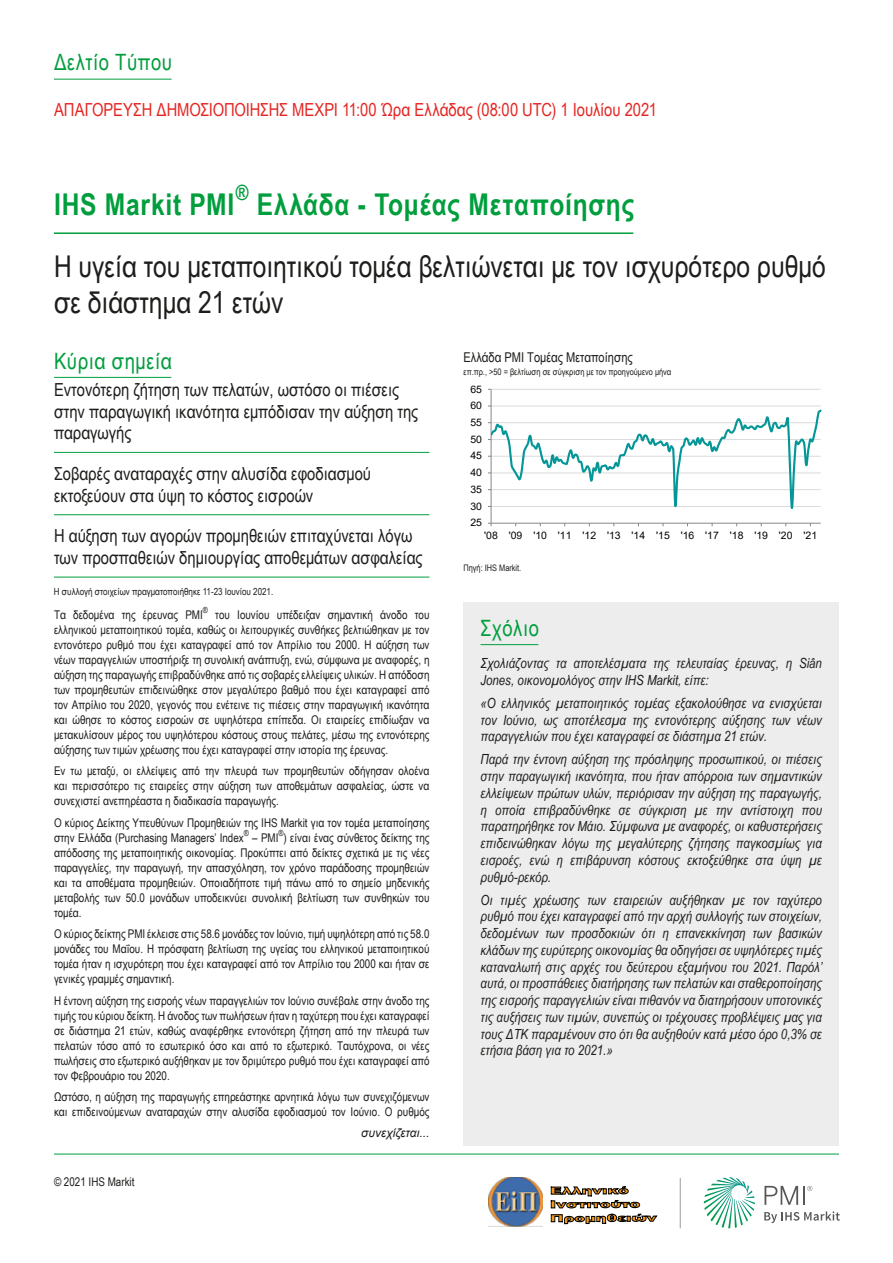
<style>
.page{position:relative;width:893px;height:1263px;background:#fff}
.page>*{position:absolute;margin:0;border:0;box-sizing:border-box;transform-origin:0 0}
.t1{font:30px/36px "Arial Narrow";color:#1d1d1b}
.t2{font:700 30px "Arial Narrow";letter-spacing:.025em;color:#009e3d}
.t3{font:22.5px "Arial Narrow";letter-spacing:.025em;color:#009e3d}
.t4{font:700 21.15px "Arial Narrow";color:#009e3d}
.t5{font:18px/21.6px "Arial Narrow";color:#1d1d1b}
.t6{font:18px "Arial Narrow";letter-spacing:-.005em;color:#e52521}
.t7{font:italic 13.95px/16.8px "Arial Narrow";color:#1d1d1b;text-align:justify}
.t8{font:13.5px "Arial Narrow";color:#1d1d1b}
.t9{font:12px/15px "Arial Narrow";color:#1d1d1b;text-align:justify}
.t10{font:italic 12px "Arial";color:#1d1d1b}
.t11{font:10.35px "Arial";color:#020203}
.t12{font:9.75px "Arial Narrow";color:#1d1d1b}
.t13{font:9px "Arial Narrow";color:#1d1d1b}
.t14{font:8.4px "Arial Narrow";color:#1d1d1b}
</style>
<div class="page">
<svg style="left:704px;top:1177px;width:51px;height:51px"></svg>
<svg style="left:764px;top:1211px;width:76px;height:12px"></svg>
<svg style="left:764px;top:1186px;width:48px;height:19px"></svg>
<hr style="left:54px;top:1154px;width:785px;height:1px;background:#009e3d">
<hr style="left:680px;top:1178px;width:1px;height:50px;background:#9d9d9d">
<img style="left:488px;top:1177px;width:55px;height:50px">
<svg style="left:550px;top:1186px;width:107px;height:38px"></svg>
<hr style="left:491px;top:389px;width:330px;height:1px;background:#dadada">
<hr style="left:491px;top:389px;width:1px;height:134px;background:#878787">
<hr style="left:491px;top:523px;width:330px;height:1px;background:#878787">
<svg style="left:488px;top:406px;width:333px;height:106px"></svg>
<hr style="left:54px;top:377px;width:117px;height:1px;background:#009e3d">
<hr style="left:54px;top:79px;width:118px;height:1px;background:#009e3d">
<hr style="left:54px;top:232px;width:579px;height:2px;background:#009e3d">
<hr style="left:54px;top:452px;width:375px;height:1px;background:#009e3d">
<hr style="left:54px;top:514px;width:375px;height:1px;background:#009e3d">
<hr style="left:54px;top:577px;width:375px;height:1px;background:#009e3d">
<div style="left:463px;top:602px;width:376px;height:56px;background:#ededed"></div>
<hr style="left:480px;top:644px;width:58px;height:1px;background:#009e3d">
<div style="left:463px;top:658px;width:376px;height:487px;background:#ededed"></div>
<h2 class="t3" style="left:54px;top:46px;width:120px">Δελτίο Τύπου</h2>
<h3 class="t6" style="left:54px;top:96px;width:604px">ΑΠΑΓΟΡΕΥΣΗ ΔΗΜΟΣΙΟΠΟΙΗΣΗΣ ΜΕΧΡΙ 11:00 Ώρα Ελλάδας (08:00 UTC) 1 Ιουλίου 2021</h3>
<h3 class="t4" style="left:236px;top:177px;width:14px">®</h3>
<h1 class="t2" style="left:54px;top:182px;width:182px">IHS Markit PMI</h1>
<h1 class="t2" style="left:257px;top:182px;width:379px">Ελλάδα - Τομέας Μεταποίησης</h1>
<h1 class="t1" style="left:54px;top:248px;width:773px">Η υγεία του μεταποιητικού τομέα βελτιώνεται με τον ισχυρότερο ρυθμό σε διάστημα 21 ετών</h1>
<h2 class="t3" style="left:54px;top:344px;width:119px">Κύρια σημεία</h2>
<p class="t8" style="left:463px;top:347px;width:171px">Ελλάδα PMI Τομέας Μεταποίησης</p>
<p class="t13" style="left:463px;top:365px;width:209px">επ.πρ., &gt;50 = βελτίωση σε σύγκριση με τον προηγούμενο μήνα</p>
<h3 class="t5" style="left:54px;top:378px;width:366px">Εντονότερη ζήτηση των πελατών, ωστόσο οι πιέσεις στην παραγωγική ικανότητα εμπόδισαν την αύξηση της παραγωγής</h3>
<h3 class="t5" style="left:54px;top:462px;width:319px">Σοβαρές αναταραχές στην αλυσίδα εφοδιασμού εκτοξεύουν στα ύψη το κόστος εισροών</h3>
<h3 class="t5" style="left:54px;top:525px;width:370px">Η αύξηση των αγορών προμηθειών επιταχύνεται λόγω των προσπαθειών δημιουργίας αποθεμάτων ασφαλείας</h3>
<p class="t12" style="left:54px;top:585px;width:221px">Η συλλογή στοιχείων πραγματοποιήθηκε 11-23 Ιουνίου 2021.</p>
<p class="t14" style="left:203px;top:604px;width:7px">®</p>
<p class="t9" style="left:54px;top:607px;width:377px;text-indent:161px">του Ιουνίου υπέδειξαν σημαντική άνοδο του ελληνικού μεταποιητικού τομέα, καθώς οι λειτουργικές συνθήκες βελτιώθηκαν με τον εντονότερο ρυθμό που έχει καταγραφεί από τον Απρίλιο του 2000. Η αύξηση των νέων παραγγελιών υποστήριξε τη συνολική ανάπτυξη, ενώ, σύμφωνα με αναφορές, η αύξηση της παραγωγής επιβραδύνθηκε από τις σοβαρές ελλείψεις υλικών. Η απόδοση των προμηθευτών επιδεινώθηκε στον μεγαλύτερο βαθμό που έχει καταγραφεί από τον Απρίλιο του 2020, γεγονός που ενέτεινε τις πιέσεις στην παραγωγική ικανότητα και ώθησε το κόστος εισροών σε υψηλότερα επίπεδα. Οι εταιρείες επιδίωξαν να μετακυλίσουν μέρος του υψηλότερου κόστους στους πελάτες, μέσω της εντονότερης αύξησης των τιμών χρέωσης που έχει καταγραφεί στην ιστορία της έρευνας.</p>
<p class="t9" style="left:54px;top:763px;width:377px">Εν τω μεταξύ, οι ελλείψεις από την πλευρά των προμηθευτών οδήγησαν ολοένα και περισσότερο τις εταιρείες στην αύξηση των αποθεμάτων ασφαλείας, ώστε να συνεχιστεί ανεπηρέαστα η διαδικασία παραγωγής.</p>
<p class="t9" style="left:54px;top:814px;width:377px">Ο κύριος Δείκτης Υπευθύνων Προμηθειών της IHS Markit για τον τομέα μεταποίησης στην Ελλάδα (Purchasing Managers’ Index</p>
<p class="t9" style="left:54px;top:607px;width:150px">Τα δεδομένα της έρευνας PMI</p>
<p class="t14" style="left:278px;top:826px;width:7px">®</p>
<p class="t9" style="left:54px;top:844px;width:377px">απόδοσης της μεταποιητικής οικονομίας. Προκύπτει από δείκτες σχετικά με τις νέες παραγγελίες, την παραγωγή, την απασχόληση, τον χρόνο παράδοσης προμηθειών και τα αποθέματα προμηθειών. Οποιαδήποτε τιμή πάνω από το σημείο μηδενικής μεταβολής των 50.0 μονάδων υποδεικνύει συνολική βελτίωση των συνθηκών του τομέα.</p>
<p class="t9" style="left:54px;top:926px;width:377px">Ο κύριος δείκτης PMI έκλεισε στις 58.6 μονάδες τον Ιούνιο, τιμή υψηλότερη από τις 58.0 μονάδες του Μαΐου. Η πρόσφατη βελτίωση της υγείας του ελληνικού μεταποιητικού τομέα ήταν η ισχυρότερη που έχει καταγραφεί από τον Απρίλιο του 2000 και ήταν σε γενικές γραμμές σημαντική.</p>
<p class="t9" style="left:54px;top:992px;width:377px">Η έντονη αύξηση της εισροής νέων παραγγελιών τον Ιούνιο συνέβαλε στην άνοδο της τιμής του κύριου δείκτη. Η άνοδος των πωλήσεων ήταν η ταχύτερη που έχει καταγραφεί σε διάστημα 21 ετών, καθώς αναφέρθηκε εντονότερη ζήτηση από την πλευρά των πελατών τόσο από το εσωτερικό όσο και από το εξωτερικό. Ταυτόχρονα, οι νέες πωλήσεις στο εξωτερικό αυξήθηκαν με τον δριμύτερο ρυθμό που έχει καταγραφεί από τον Φεβρουάριο του 2020.</p>
<p class="t9" style="left:54px;top:1089px;width:377px">Ωστόσο, η αύξηση της παραγωγής επηρεάστηκε αρνητικά λόγω των συνεχιζόμενων και επιδεινούμενων αναταραχών στην αλυσίδα εφοδιασμού τον Ιούνιο. Ο ρυθμός</p>
<p class="t14" style="left:244px;top:826px;width:7px">®</p>
<p class="t9" style="left:252px;top:829px;width:179px">– PMI ) είναι ένας σύνθετος δείκτης της</p>
<p class="t9" style="left:54px;top:1174px;width:82px">© 2021 IHS Markit</p>
<p class="t10" style="left:361px;top:1125px;width:70px">συνεχίζεται...</p>
<p class="t11" style="left:470px;top:382px;width:13px">65</p>
<p class="t11" style="left:470px;top:398px;width:13px">60</p>
<p class="t11" style="left:470px;top:415px;width:13px">55</p>
<p class="t11" style="left:470px;top:432px;width:13px">50</p>
<p class="t11" style="left:470px;top:449px;width:13px">45</p>
<p class="t11" style="left:470px;top:465px;width:13px">40</p>
<p class="t11" style="left:470px;top:482px;width:13px">35</p>
<p class="t11" style="left:470px;top:499px;width:13px">30</p>
<p class="t11" style="left:470px;top:516px;width:13px">25</p>
<p class="t11" style="left:484px;top:528px;width:334px">'08 '09 '10 '11 '12 '13 '14 '15 '16 '17 '18 '19 '20 '21</p>
<p class="t13" style="left:463px;top:561px;width:59px">Πηγή: IHS Markit.</p>
<h2 class="t3" style="left:480px;top:611px;width:60px">Σχόλιο</h2>
<p class="t7" style="left:480px;top:654px;width:343px">Σχολιάζοντας τα αποτελέσματα της τελευταίας έρευνας, η Siân<br>Jones, οικονομολόγος στην IHS Markit, είπε:</p>
<p class="t7" style="left:480px;top:694px;width:343px">«Ο ελληνικός μεταποιητικός τομέας εξακολούθησε να ενισχύεται τον Ιούνιο, ως αποτέλεσμα της εντονότερης αύξησης των νέων παραγγελιών που έχει καταγραφεί σε διάστημα 21 ετών.</p>
<p class="t7" style="left:480px;top:751px;width:343px">Παρά την έντονη αύξηση της πρόσληψης προσωπικού, οι πιέσεις στην παραγωγική ικανότητα, που ήταν απόρροια των σημαντικών ελλείψεων πρώτων υλών, περιόρισαν την αύξηση της παραγωγής, η οποία επιβραδύνθηκε σε σύγκριση με την αντίστοιχη που παρατηρήθηκε τον Μάιο. Σύμφωνα με αναφορές, οι καθυστερήσεις επιδεινώθηκαν λόγω της μεγαλύτερης ζήτησης παγκοσμίως για εισροές, ενώ η επιβάρυνση κόστους εκτοξεύθηκε στα ύψη με ρυθμό-ρεκόρ.</p>
<p class="t7" style="left:480px;top:891px;width:343px">Οι τιμές χρέωσης των εταιρειών αυξήθηκαν με τον ταχύτερο ρυθμό που έχει καταγραφεί από την αρχή συλλογής των στοιχείων, δεδομένων των προσδοκιών ότι η επανεκκίνηση των βασικών κλάδων της ευρύτερης οικονομίας θα οδηγήσει σε υψηλότερες τιμές καταναλωτή στις αρχές του δεύτερου εξαμήνου του 2021. Παρόλ’ αυτά, οι προσπάθειες διατήρησης των πελατών και σταθεροποίησης της εισροής παραγγελιών είναι πιθανόν να διατηρήσουν υποτονικές τις αυξήσεις των τιμών, συνεπώς οι τρέχουσες προβλέψεις μας για τους ΔΤΚ παραμένουν στο ότι θα αυξηθούν κατά μέσο όρο 0,3% σε ετήσια βάση για το 2021.»</p>
</div>
